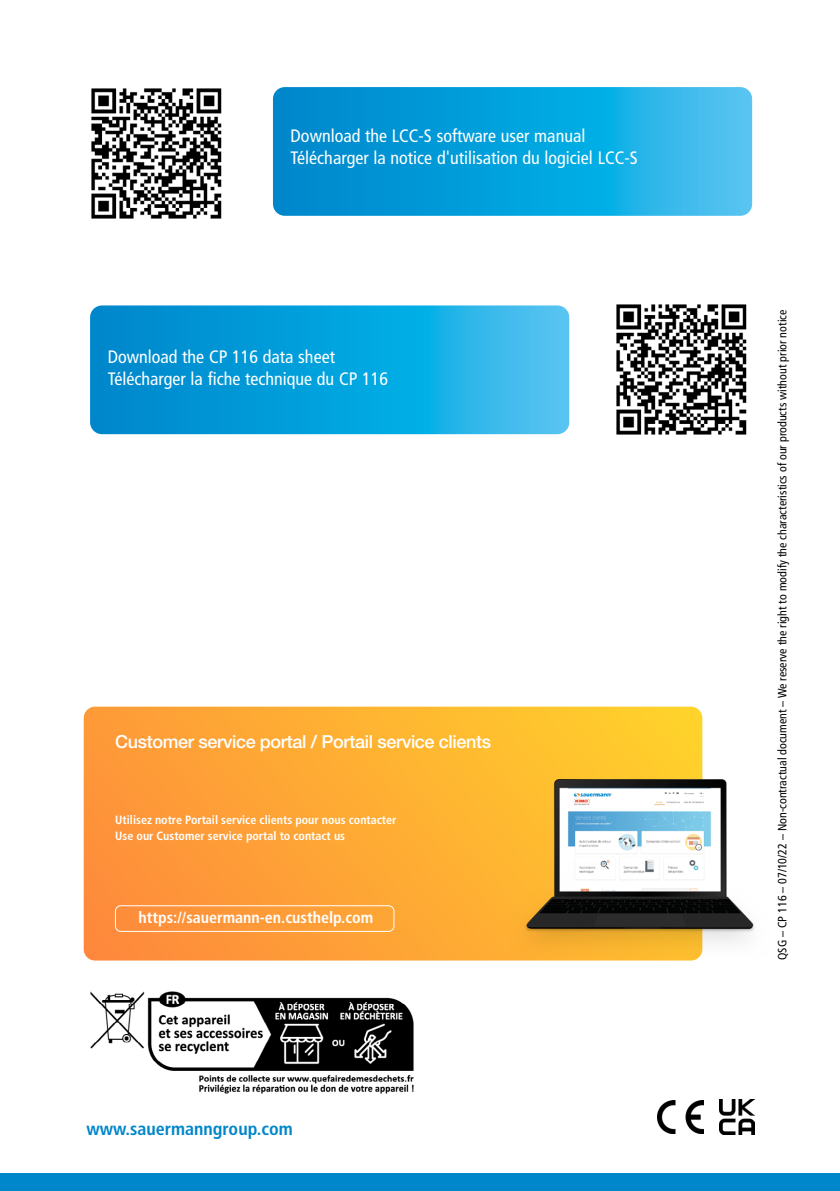
<style>
.page{position:relative;width:840px;height:1191px;background:#fff}
.page>*{position:absolute;margin:0;border:0;box-sizing:border-box;transform-origin:0 0}
.t1{font:condensed 18px/21.6px "Frutiger LT Std";color:#fff}
.t2{font:500 18px "Helvetica Neue LT Std";letter-spacing:-.02em;color:#fff}
.t3{font:700 condensed 18px "Frutiger LT Std";color:#0086ca}
.t4{font:700 condensed 16px "Frutiger LT Std";color:#fff}
.t5{font:condensed 12px "Frutiger LT Std";color:#000}
.t6{font:700 condensed 12px/16px "Frutiger LT Std";color:#fff}
</style>
<div class="page">
<div style="left:0;top:1173px;width:839px;height:18px;background:#0086ca"></div>
<img style="left:91px;top:88px;width:131px;height:131px">
<img style="left:616px;top:304px;width:131px;height:131px">
<svg style="left:90px;top:305px;width:479px;height:129px;background:#11a4de"></svg>
<svg style="left:273px;top:87px;width:478px;height:129px;background:#11a4de"></svg>
<svg style="left:84px;top:706px;width:618px;height:254px;background:#fea635"></svg>
<div style="left:115px;top:905px;width:279px;height:27px;border:1px solid #fff;border-radius:5px"></div>
<img style="left:509px;top:739px;width:246px;height:222px">
<img style="left:657px;top:1100px;width:46px;height:33px">
<img style="left:719px;top:1099px;width:35px;height:35px">
<img style="left:90px;top:991px;width:324px;height:103px">
<p class="t1" style="left:290px;top:125px;width:348px">Download the LCC-S software user manual<br>Télécharger la notice d'utilisation du logiciel LCC-S</p>
<p class="t1" style="left:108px;top:346px;width:282px">Download the CP 116 data sheet<br>Télécharger la fiche technique du CP 116</p>
<p class="t2" style="left:115px;top:731px;width:377px">Customer service portal / Portail service clients</p>
<p class="t6" style="left:115px;top:811px;width:282px">Utilisez notre Portail service clients pour nous contacter<br>Use our Customer service portal to contact us</p>
<p class="t4" style="left:138px;top:908px;width:236px">https://sauermann-en.custhelp.com</p>
<p class="t3" style="left:86px;top:1117px;width:207px">www.sauermanngroup.com</p>
<p class="t5" style="left:775px;top:960px;width:651px;rotate:-90deg">QSG – CP 116 – 07/10/22 – Non-contractual document – We reserve the right to modify the characteristics of our products without prior notice</p>
</div>
